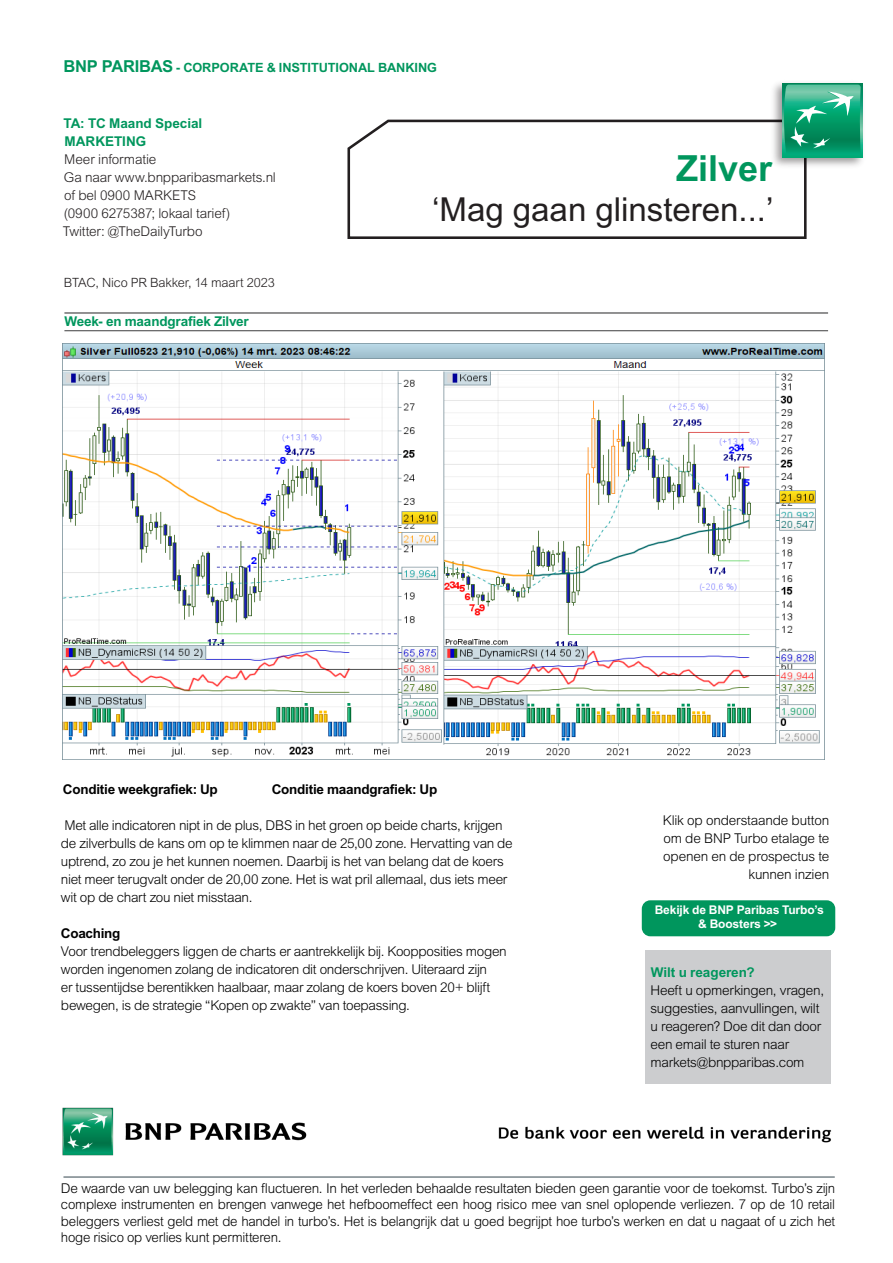
<style>
.page{position:relative;width:893px;height:1263px;background:#fff}
.page>*{position:absolute;margin:0;border:0;box-sizing:border-box;transform-origin:0 0}
.Réf_8_couv{font:700 36px "Arial MT Std";color:#00965d}
.Réf_8_couv-2{font:33px "Arial MT Std";color:#231f20}
.Body{font:300 13.5px/18px "Arial MT Std";letter-spacing:-.025em;color:#000}
.Basisalinea{font:300 13.5px/16.5px "Arial MT Std";letter-spacing:-.02em;color:#000;text-align:justify}
.Intro_text_14_16pt{font:300 13.5px/18px "Arial MT Std";letter-spacing:-.02em;color:#000}
.Intro_text_14_16pt-2{font:300 13.5px/18px "Arial MT Std";letter-spacing:-.015em;color:#231f20}
.Bullet_points_level{font:300 13.5px/18px "Arial MT Std";letter-spacing:-.015em;color:#000;text-align:right}
.Body-2{font:700 13.5px "Arial MT Std";letter-spacing:-.02em;color:#000}
.Subheading_level_1_9{font:700 13.5px "Arial MT Std";color:#00965d}
.Basisalinea-2{font:700 13.5px "Arial MT Std";letter-spacing:-.015em;color:#00965d}
.Subheading_level_1_9-2{font:300 13.5px "Arial MT Std";letter-spacing:-.01em;color:#231f20}
.Business_area_8_5_9p{font:700 12.75px "Arial MT Std";letter-spacing:-.005em;color:#00965d}
.Business_area_8_5_9p-2{font:300 12.75px "Arial MT Std";letter-spacing:-.01em;color:#231f20}
.t1{font:700 12px/14.4px "Arial MT Std";letter-spacing:-.01em;color:#fff;text-align:center}
.s1{font-size:16.5px}
.s2{font-weight:700}
.s3{font-weight:700;color:#00965d}
</style>
<div class="page">
<img style="left:498px;top:1126px;width:334px;height:17px">
<img style="left:62px;top:1107px;width:245px;height:49px">
<hr style="left:64px;top:312px;width:764px;height:2px;background:#3e3e3f">
<hr style="left:64px;top:330px;width:764px;height:1px;background:#3e3e3f">
<img style="left:63px;top:343px;width:762px;height:416px">
<div style="left:642px;top:900px;width:193px;height:36px;background:#00965d;border-radius:9px"></div>
<svg style="left:347px;top:119px;width:460px;height:120px"></svg>
<img style="left:768px;top:83px;width:95px;height:88px">
<div style="left:783px;top:83px;width:79px;height:75px;background:linear-gradient(to right,#00ab78,#00ab78)"></div>
<svg style="left:784px;top:85px;width:77px;height:70px;background:#2cab82"></svg>
<div style="left:646px;top:950px;width:185px;height:134px;background:#cccdcf"></div>
<hr style="left:63px;top:1176px;width:772px;height:2px;background:#78848a">
<p class="Business_area_8_5_9p" style="left:64px;top:60px;width:375px"><span class="s1">BNP PARIBAS</span> - CORPORATE &amp; INSTITUTIONAL BANKING</p>
<p class="Subheading_level_1_9" style="left:63px;top:116px;width:140px">TA: TC Maand Special</p>
<p class="Subheading_level_1_9" style="left:65px;top:134px;width:83px">MARKETING</p>
<p class="Subheading_level_1_9-2" style="left:64px;top:152px;width:94px">Meer informatie</p>
<p class="Intro_text_14_16pt-2" style="left:63px;top:169px;width:214px">Ga naar www.bnpparibasmarkets.nl of bel 0900 MARKETS<br>(0900 6275387; lokaal tarief)<br>Twitter: @TheDailyTurbo</p>
<p class="Business_area_8_5_9p-2" style="left:64px;top:275px;width:212px">BTAC, Nico PR Bakker, 14 maart 2023</p>
<p class="Basisalinea-2" style="left:64px;top:314px;width:186px">Week- en maandgrafiek Zilver</p>
<p class="Réf_8_couv" style="left:676px;top:147px;width:98px">Zilver</p>
<p class="Réf_8_couv-2" style="left:432px;top:190px;width:343px">‘Mag gaan glinsteren...’</p>
<p class="Body-2" style="left:63px;top:782px;width:156px">Conditie weekgrafiek: Up</p>
<p class="Body-2" style="left:272px;top:782px;width:167px">Conditie maandgrafiek: Up</p>
<p class="Body" style="left:61px;top:817px;width:453px">Met alle indicatoren nipt in de plus, DBS in het groen op beide charts, krijgen de zilverbulls de kans om op te klimmen naar de 25,00 zone. Hervatting van de uptrend, zo zou je het kunnen noemen. Daarbij is het van belang dat de koers niet meer terugvalt onder de 20,00 zone. Het is wat pril allemaal, dus iets meer wit op de chart zou niet misstaan.</p>
<p class="Body" style="left:61px;top:925px;width:447px"><span class="s2">Coaching<br></span>Voor trendbeleggers liggen de charts er aantrekkelijk bij. Koopposities mogen worden ingenomen zolang de indicatoren dit onderschrijven. Uiteraard zijn<br>er tussentijdse berentikken haalbaar, maar zolang de koers boven 20+ blijft bewegen, is de strategie “Kopen op zwakte” van toepassing.</p>
<p class="Bullet_points_level" style="left:663px;top:811px;width:168px">Klik op onderstaande button om de BNP Turbo etalage te openen en de prospectus te kunnen inzien</p>
<p class="t1" style="left:655px;top:902px;width:171px">Bekijk de BNP Paribas Turbo’s &amp; Boosters &gt;&gt;</p>
<p class="Intro_text_14_16pt" style="left:650px;top:963px;width:175px"><span class="s3">Wilt u reageren?<br></span>Heeft u opmerkingen, vragen, suggesties, aanvullingen, wilt u reageren? Doe dit dan door een email te sturen naar markets@bnpparibas.com</p>
<p class="Basisalinea" style="left:61px;top:1180px;width:776px">De waarde van uw belegging kan fluctueren. In het verleden behaalde resultaten bieden geen garantie voor de toekomst. Turbo’s zijn complexe instrumenten en brengen vanwege het hefboomeffect een hoog risico mee van snel oplopende verliezen. 7 op de 10 retail beleggers verliest geld met de handel in turbo’s. Het is belangrijk dat u goed begrijpt hoe turbo’s werken en dat u nagaat of u zich het hoge risico op verlies kunt permitteren.</p>
</div>
